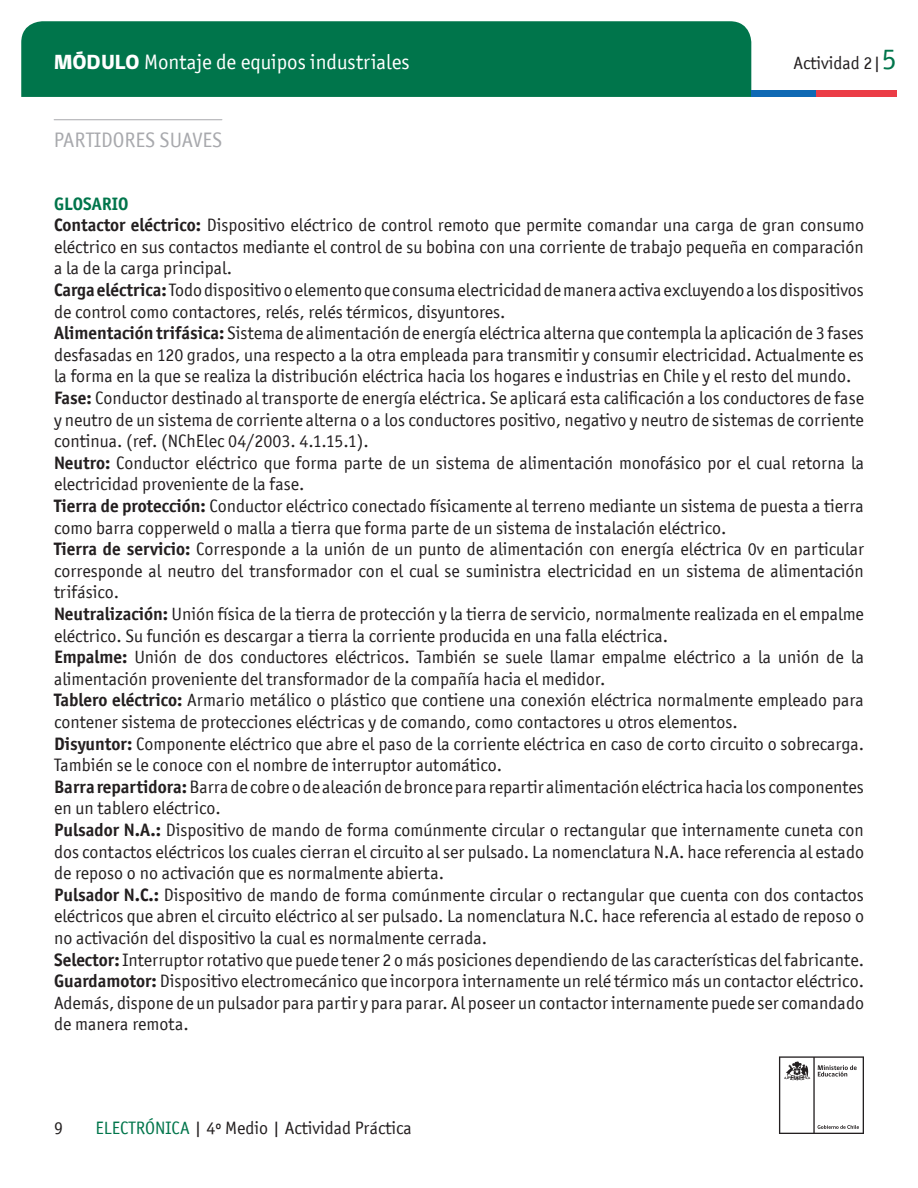
<style>
.page{position:relative;width:918px;height:1188px;background:#fff}
.page>*{position:absolute;margin:0;border:0;box-sizing:border-box;transform-origin:0 0}
.t1{font:21px "Officina San ITC";color:#fff}
.t2{font:21px "Officina San ITC";color:#a8a9ad}
.t3{font:18px/21.6px "Officina San ITC";color:#231f20}
.t4{font:700 18px "Officina San ITC";color:#00754b}
.s1{font-family:"gob CL";font-weight:800}
.s2{font-size:30px;color:#00754b}
.s3{font-weight:700}
.s4{color:#00754b}
</style>
<div class="page">
<hr style="left:54px;top:119px;width:168px;height:1px;background:#a8a9ad">
<div style="left:21px;top:21px;width:730px;height:76px;background:#00754b"></div>
<div style="left:751px;top:90px;width:65px;height:7px;background:#0f69b4"></div>
<div style="left:816px;top:90px;width:81px;height:7px;background:#eb3c46"></div>
<svg style="left:779px;top:1056px;width:85px;height:78px"></svg>
<p class="t1" style="left:54px;top:50px;width:357px"><span class="s1">MÓDULO</span> Montaje de equipos industriales</p>
<p class="t2" style="left:54px;top:127px;width:170px">PARTIDORES SUAVES</p>
<p class="t3" style="left:794px;top:52px;width:105px">Actividad 2|<span class="s2">5</span></p>
<p class="t4" style="left:54px;top:192px;width:76px">GLOSARIO</p>
<p class="t3" style="left:54px;top:214px;width:812px;text-align:justify"><span class="s3">Contactor eléctrico:</span> Dispositivo eléctrico de control remoto que permite comandar una carga de gran consumo eléctrico en sus contactos mediante el control de su bobina con una corriente de trabajo pequeña en comparación a la de la carga principal.</p>
<p class="t3" style="left:54px;top:279px;width:811px"><span class="s3">Carga eléctrica:</span> Todo dispositivo o elemento que consuma electricidad de manera activa excluyendo a los dispositivos de control como contactores, relés, relés térmicos, disyuntores.</p>
<p class="t3" style="left:54px;top:322px;width:812px;text-align:justify"><span class="s3">Alimentación trifásica:</span> Sistema de alimentación de energía eléctrica alterna que contempla la aplicación de 3 fases desfasadas en 120 grados, una respecto a la otra empleada para transmitir y consumir electricidad. Actualmente es la forma en la que se realiza la distribución eléctrica hacia los hogares e industrias en Chile y el resto del mundo.</p>
<p class="t3" style="left:54px;top:387px;width:812px;text-align:justify"><span class="s3">Fase:</span> Conductor destinado al transporte de energía eléctrica. Se aplicará esta calificación a los conductores de fase y neutro de un sistema de corriente alterna o a los conductores positivo, negativo y neutro de sistemas de corriente continua. (ref. (NChElec 04/2003. 4.1.15.1).</p>
<p class="t3" style="left:54px;top:452px;width:812px"><span class="s3">Neutro:</span> Conductor eléctrico que forma parte de un sistema de alimentación monofásico por el cual retorna la electricidad proveniente de la fase.</p>
<p class="t3" style="left:54px;top:495px;width:811px"><span class="s3">Tierra de protección:</span> Conductor eléctrico conectado físicamente al terreno mediante un sistema de puesta a tierra como barra copperweld o malla a tierra que forma parte de un sistema de instalación eléctrico.</p>
<p class="t3" style="left:54px;top:538px;width:812px;text-align:justify"><span class="s3">Tierra de servicio:</span> Corresponde a la unión de un punto de alimentación con energía eléctrica 0v en particular corresponde al neutro del transformador con el cual se suministra electricidad en un sistema de alimentación trifásico.</p>
<p class="t3" style="left:54px;top:603px;width:811px"><span class="s3">Neutralización:</span> Unión física de la tierra de protección y la tierra de servicio, normalmente realizada en el empalme eléctrico. Su función es descargar a tierra la corriente producida en una falla eléctrica.</p>
<p class="t3" style="left:54px;top:646px;width:812px"><span class="s3">Empalme:</span> Unión de dos conductores eléctricos. También se suele llamar empalme eléctrico a la unión de la alimentación proveniente del transformador de la compañía hacia el medidor.</p>
<p class="t3" style="left:54px;top:690px;width:811px"><span class="s3">Tablero eléctrico:</span> Armario metálico o plástico que contiene una conexión eléctrica normalmente empleado para contener sistema de protecciones eléctricas y de comando, como contactores u otros elementos.</p>
<p class="t3" style="left:54px;top:733px;width:812px"><span class="s3">Disyuntor:</span> Componente eléctrico que abre el paso de la corriente eléctrica en caso de corto circuito o sobrecarga.<br>También se le conoce con el nombre de interruptor automático.</p>
<p class="t3" style="left:54px;top:776px;width:811px"><span class="s3">Barra repartidora:</span> Barra de cobre o de aleación de bronce para repartir alimentación eléctrica hacia los componentes en un tablero eléctrico.</p>
<p class="t3" style="left:54px;top:819px;width:812px;text-align:justify"><span class="s3">Pulsador N.A.:</span> Dispositivo de mando de forma comúnmente circular o rectangular que internamente cuneta con dos contactos eléctricos los cuales cierran el circuito al ser pulsado. La nomenclatura N.A. hace referencia al estado de reposo o no activación que es normalmente abierta.</p>
<p class="t3" style="left:54px;top:884px;width:812px;text-align:justify"><span class="s3">Pulsador N.C.:</span> Dispositivo de mando de forma comúnmente circular o rectangular que cuenta con dos contactos eléctricos que abren el circuito eléctrico al ser pulsado. La nomenclatura N.C. hace referencia al estado de reposo o no activación del dispositivo la cual es normalmente cerrada.</p>
<p class="t3" style="left:54px;top:949px;width:812px"><span class="s3">Selector:</span> Interruptor rotativo que puede tener 2 o más posiciones dependiendo de las características del fabricante.</p>
<p class="t3" style="left:54px;top:970px;width:812px;text-align:justify"><span class="s3">Guardamotor:</span> Dispositivo electromecánico que incorpora internamente un relé térmico más un contactor eléctrico.<br>Además, dispone de un pulsador para partir y para parar. Al poseer un contactor internamente puede ser comandado de manera remota.</p>
<p class="t3" style="left:54px;top:1117px;width:10px">9</p>
<p class="t3" style="left:95px;top:1117px;width:318px"><span class="s4">ELECTRÓNICA</span> | 4º Medio | Actividad Práctica</p>
</div>
